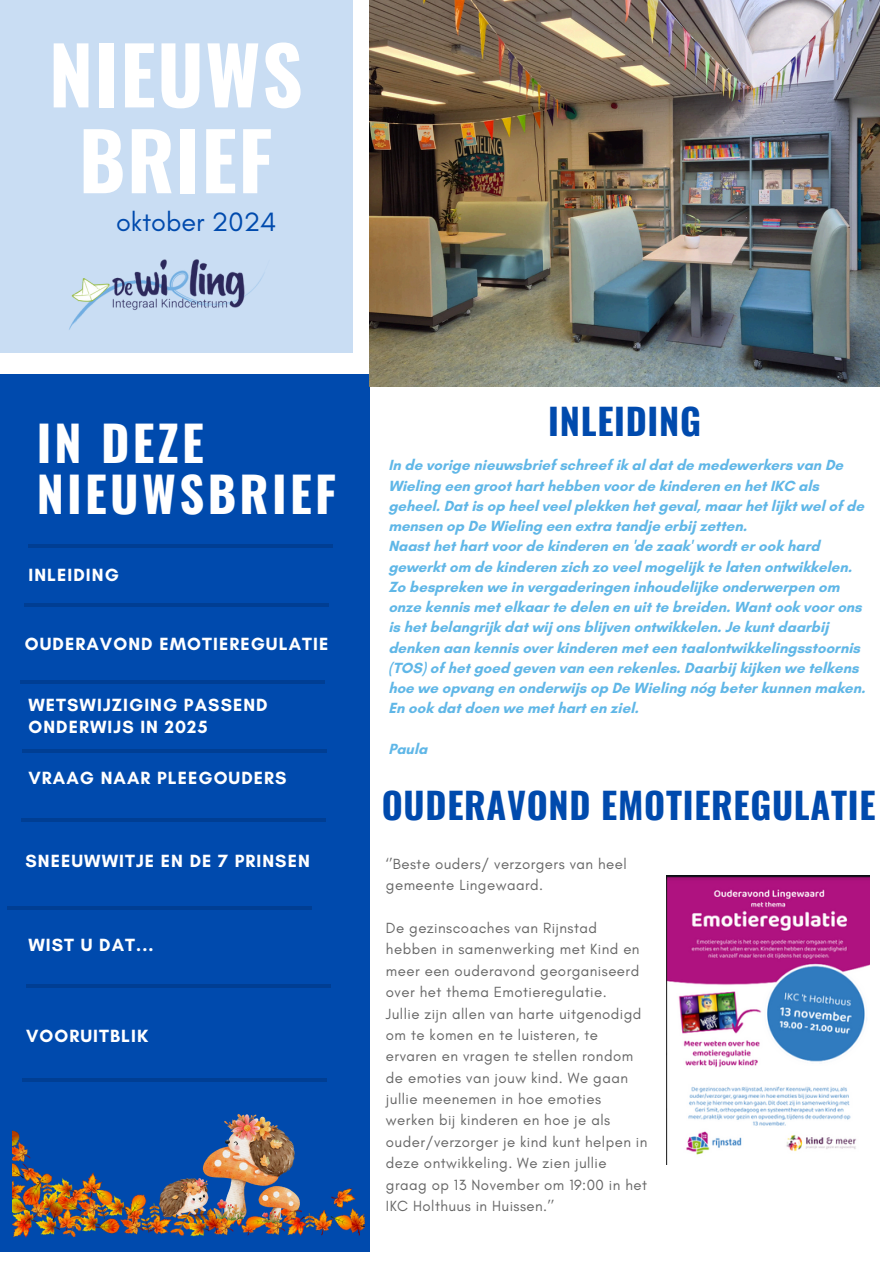
<style>
.page{position:relative;width:894px;height:1264px;background:#fff}
.page>*{position:absolute;margin:0;border:0;box-sizing:border-box;transform-origin:0 0}
.t1{font:700 79.05px/85.8px "Oswald";letter-spacing:.02em;color:#fff;text-align:center}
.t2{font:700 48.45px/51.8px "Oswald";letter-spacing:.07em;color:#fff}
.t3{font:700 36px "Oswald";letter-spacing:.02em;color:#004aad}
.t4{font:27px "Glacial Indifference";color:#004aad}
.t5{font:700 18px/22.5px "Glacial Indifference";letter-spacing:.06em;color:#fff}
.t6{font:700 15px/20.2px "Glacial Indifference";color:#60b7e7}
.t7{font:15px/21.3px "Glacial Indifference";letter-spacing:.03em;color:#666}
</style>
<div class="page">
<div style="left:0;top:0;width:352px;height:352px;background:#c9ddf3"></div>
<div style="left:0;top:374px;width:369px;height:877px;background:#004aad"></div>
<hr style="left:28px;top:544px;width:304px;height:4px;background:#003e93">
<svg style="left:20px;top:680px;width:304px;height:3px"></svg>
<hr style="left:22px;top:818px;width:304px;height:4px;background:#003e93">
<img style="left:369px;top:0;width:510px;height:386px">
<hr style="left:7px;top:906px;width:304px;height:4px;background:#003e93">
<hr style="left:25px;top:603px;width:304px;height:3px;background:#000">
<img style="left:69px;top:259px;width:195px;height:71px">
<hr style="left:23px;top:749px;width:303px;height:4px;background:#003e93">
<hr style="left:26px;top:984px;width:304px;height:3px;background:#000">
<img style="left:12px;top:1078px;width:353px;height:159px">
<img style="left:159px;top:1106px;width:141px;height:117px">
<img style="left:666px;top:875px;width:202px;height:289px">
<h5 class="t1" style="left:49px;top:29px;width:255px">NIEUWS<br>BRIEF</h5>
<p class="t4" style="left:116px;top:205px;width:162px">oktober 2024</p>
<h5 class="t2" style="left:37px;top:415px;width:301px">IN DEZE<br>NIEUWSBRIEF</h5>
<h5 class="t5" style="left:28px;top:563px;width:92px">INLEIDING</h5>
<h5 class="t5" style="left:25px;top:632px;width:305px">OUDERAVOND EMOTIEREGULATIE</h5>
<h3 class="t5" style="left:28px;top:693px;width:241px">WETSWIJZIGING PASSEND<br>ONDERWIJS IN 2025</h3>
<h5 class="t5" style="left:28px;top:766px;width:260px">VRAAG NAAR PLEEGOUDERS</h5>
<h5 class="t5" style="left:25px;top:849px;width:286px">SNEEUWWITJE EN DE 7 PRINSEN</h5>
<p class="t5" style="left:28px;top:933px;width:127px">WIST U DAT...</p>
<p class="t5" style="left:26px;top:1024px;width:123px">VOORUITBLIK</p>
<h4 class="t3" style="left:548px;top:393px;width:154px">INLEIDING</h4>
<h2 class="t6" style="left:388px;top:455px;width:478px">In de vorige nieuwsbrief schreef ik al dat de medewerkers van De Wieling een groot hart hebben voor de kinderen en het IKC als geheel. Dat is op heel veel plekken het geval, maar het lijkt wel of de mensen op De Wieling een extra tandje erbij zetten.<br>Naast het hart voor de kinderen en 'de zaak' wordt er ook hard gewerkt om de kinderen zich zo veel mogelijk te laten ontwikkelen.<br>Zo bespreken we in vergaderingen inhoudelijke onderwerpen om onze kennis met elkaar te delen en uit te breiden. Want ook voor ons is het belangrijk dat wij ons blijven ontwikkelen. Je kunt daarbij denken aan kennis over kinderen met een taalontwikkelingsstoornis (TOS) of het goed geven van een rekenles. Daarbij kijken we telkens hoe we opvang en onderwijs op De Wieling nóg beter kunnen maken.<br>En ook dat doen we met hart en ziel.</h2>
<h5 class="t6" style="left:388px;top:738px;width:40px">Paula</h5>
<h6 class="t3" style="left:381px;top:776px;width:495px">OUDERAVOND EMOTIEREGULATIE</h6>
<h6 class="t7" style="left:386px;top:852px;width:242px">‘’Beste ouders/ verzorgers van heel gemeente Lingewaard.</h6>
<h3 class="t7" style="left:386px;top:917px;width:255px">De gezinscoaches van Rijnstad hebben in samenwerking met Kind en meer een ouderavond georganiseerd over het thema Emotieregulatie.</h3>
<p class="t7" style="left:386px;top:1002px;width:263px">Jullie zijn allen van harte uitgenodigd om te komen en te luisteren, te ervaren en vragen te stellen rondom de emoties van jouw kind. We gaan jullie meenemen in hoe emoties werken bij kinderen en hoe je als ouder/verzorger je kind kunt helpen in deze ontwikkeling. We zien jullie graag op 13 November om 19:00 in het IKC Holthuus in Huissen.’’</p>
</div>
